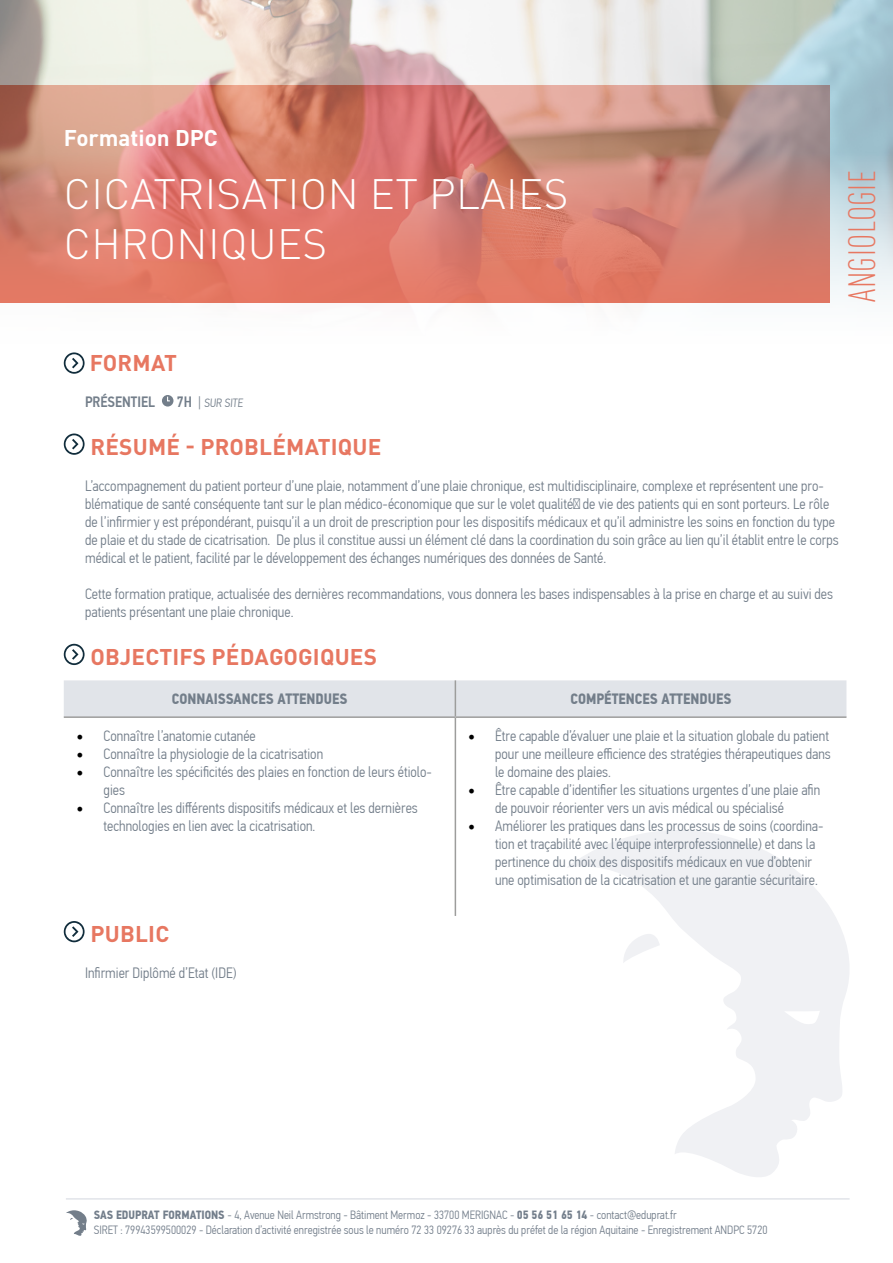
<style>
.page{position:relative;width:893px;height:1263px;background:#fff}
.page>*{position:absolute;margin:0;border:0;box-sizing:border-box;transform-origin:0 0}
.t1{font:300 42px/50.4px "DINOT";letter-spacing:.01em;color:#fff}
.t2{font:300 condensed 37.5px "DINOT";letter-spacing:.01em;color:#e77761}
.t3{font:700 22.5px "DINOT";letter-spacing:.01em;color:#e77761}
.t4{font:700 22.5px "DINOT";color:#fff}
.t5{font:300 15px/18px "PF Din Text Cond Pro";color:#737e8a}
.t6{font:700 15px "PF Din Text Cond Pro";color:#737e8a}
.t7{font:500 15px "PF Din Text Cond Pro";color:#737e8a}
.t8{font:300 12px/14.4px "PF Din Text Cond Pro";color:#737e8b}
.t9{font:300 12px "PF Din Text Cond Pro";color:#737e8a}
.s1{font-weight:500;font-size:15px}
.s2{font-size:15px}
.s3{font-family:"Minion Pro";font-weight:400;font-size:18px;color:#000}
.s4{font-weight:700}
</style>
<div class="page">
<hr style="left:66px;top:1198px;width:784px;height:1px;background:#e1e4e9">
<svg style="left:66px;top:1210px;width:21px;height:26px"></svg>
<svg style="left:568px;top:830px;width:281px;height:347px"></svg>
<img style="left:0;top:0;width:893px;height:365px">
<svg style="left:64px;top:352px;width:21px;height:22px"></svg>
<div style="left:162px;top:395px;width:11px;height:11px;background:#737e8a;border-radius:50%"></div>
<svg style="left:167px;top:396px;width:3px;height:6px"></svg>
<svg style="left:64px;top:433px;width:21px;height:22px"></svg>
<svg style="left:64px;top:644px;width:21px;height:21px"></svg>
<svg style="left:64px;top:921px;width:21px;height:21px"></svg>
<div style="left:64px;top:680px;width:782px;height:36px;background:#e1e4e9"></div>
<hr style="left:455px;top:680px;width:1px;height:36px;background:#9d9d9c">
<hr style="left:64px;top:716px;width:391px;height:2px;background:#9d9d9c">
<hr style="left:455px;top:716px;width:391px;height:2px;background:#9d9d9c">
<hr style="left:455px;top:718px;width:1px;height:198px;background:#9d9d9c">
<h3 class="t4" style="left:64px;top:123px;width:156px">Formation DPC</h3>
<h1 class="t1" style="left:64px;top:168px;width:506px">CICATRISATION ET PLAIES<br>CHRONIQUES</h1>
<h2 class="t2" style="left:840px;top:302px;width:133px;rotate:-90deg">ANGIOLOGIE</h2>
<h3 class="t3" style="left:90px;top:348px;width:89px">FORMAT</h3>
<p class="t7" style="left:85px;top:392px;width:72px">PRÉSENTIEL</p>
<p class="t9" style="left:177px;top:396px;width:69px"><span class="s1">7H</span> <span class="s2">|</span> SUR SITE</p>
<h3 class="t3" style="left:91px;top:432px;width:292px">RÉSUMÉ - PROBLÉMATIQUE</h3>
<p class="t5" style="left:85px;top:477px;width:755px">L’accompagnement du patient porteur d’une plaie, notamment d’une plaie chronique, est multidisciplinaire, complexe et représentent une pro&shy;blématique de santé conséquente tant sur le plan médico-économique que sur le volet qualité́ de vie des patients qui en sont porteurs. Le rôle de l’infirmier y est prépondérant, puisqu’il a un droit de prescription pour les dispositifs médicaux et qu’il administre les soins en fonction du type de plaie et du stade de cicatrisation. De plus il constitue aussi un élément clé dans la coordination du soin grâce au lien qu’il établit entre le corps médical et le patient, facilité par le développement des échanges numériques des données de Santé.</p>
<p class="t5" style="left:85px;top:585px;width:750px">Cette formation pratique, actualisée des dernières recommandations, vous donnera les bases indispensables à la prise en charge et au suivi des patients présentant une plaie chronique.</p>
<h3 class="t3" style="left:91px;top:642px;width:288px">OBJECTIFS PÉDAGOGIQUES</h3>
<p class="t6" style="left:172px;top:690px;width:177px">CONNAISSANCES ATTENDUES</p>
<p class="t6" style="left:571px;top:690px;width:162px">COMPÉTENCES ATTENDUES</p>
<p class="t5" style="left:77px;top:727px;width:181px"><span class="s3">•</span> Connaître l’anatomie cutanée</p>
<p class="t5" style="left:77px;top:745px;width:248px"><span class="s3">•</span> Connaître la physiologie de la cicatrisation</p>
<p class="t5" style="left:104px;top:763px;width:330px;text-indent:-27px"><span class="s3">•</span> Connaître les spécificités des plaies en fonction de leurs étiolo&shy;gies</p>
<p class="t5" style="left:104px;top:799px;width:316px;text-indent:-27px"><span class="s3">•</span> Connaître les différents dispositifs médicaux et les dernières technologies en lien avec la cicatrisation.</p>
<p class="t5" style="left:495px;top:727px;width:337px;text-indent:-27px"><span class="s3">•</span> Être capable d’évaluer une plaie et la situation globale du patient pour une meilleure efficience des stratégies thérapeutiques dans le domaine des plaies.</p>
<p class="t5" style="left:495px;top:781px;width:327px;text-indent:-27px"><span class="s3">•</span> Être capable d’identifier les situations urgentes d’une plaie afin de pouvoir réorienter vers un avis médical ou spécialisé</p>
<p class="t5" style="left:495px;top:817px;width:330px;text-indent:-27px"><span class="s3">•</span> Améliorer les pratiques dans les processus de soins (coordina&shy;tion et traçabilité avec l’équipe interprofessionnelle) et dans la pertinence du choix des dispositifs médicaux en vue d’obtenir une optimisation de la cicatrisation et une garantie sécuritaire.</p>
<h3 class="t3" style="left:91px;top:919px;width:80px">PUBLIC</h3>
<p class="t5" style="left:85px;top:964px;width:153px">Infirmier Diplômé d’Etat (IDE)</p>
<p class="t8" style="left:94px;top:1208px;width:675px"><span class="s4">SAS EDUPRAT FORMATIONS</span> - 4, Avenue Neil Armstrong - Bâtiment Mermoz - 33700 MERIGNAC - <span class="s4">05 56 51 65 14</span> - contact@eduprat.fr<br>SIRET : 79943599500029 - Déclaration d’activité enregistrée sous le numéro 72 33 09276 33 auprès du préfet de la région Aquitaine - Enregistrement ANDPC 5720</p>
</div>
